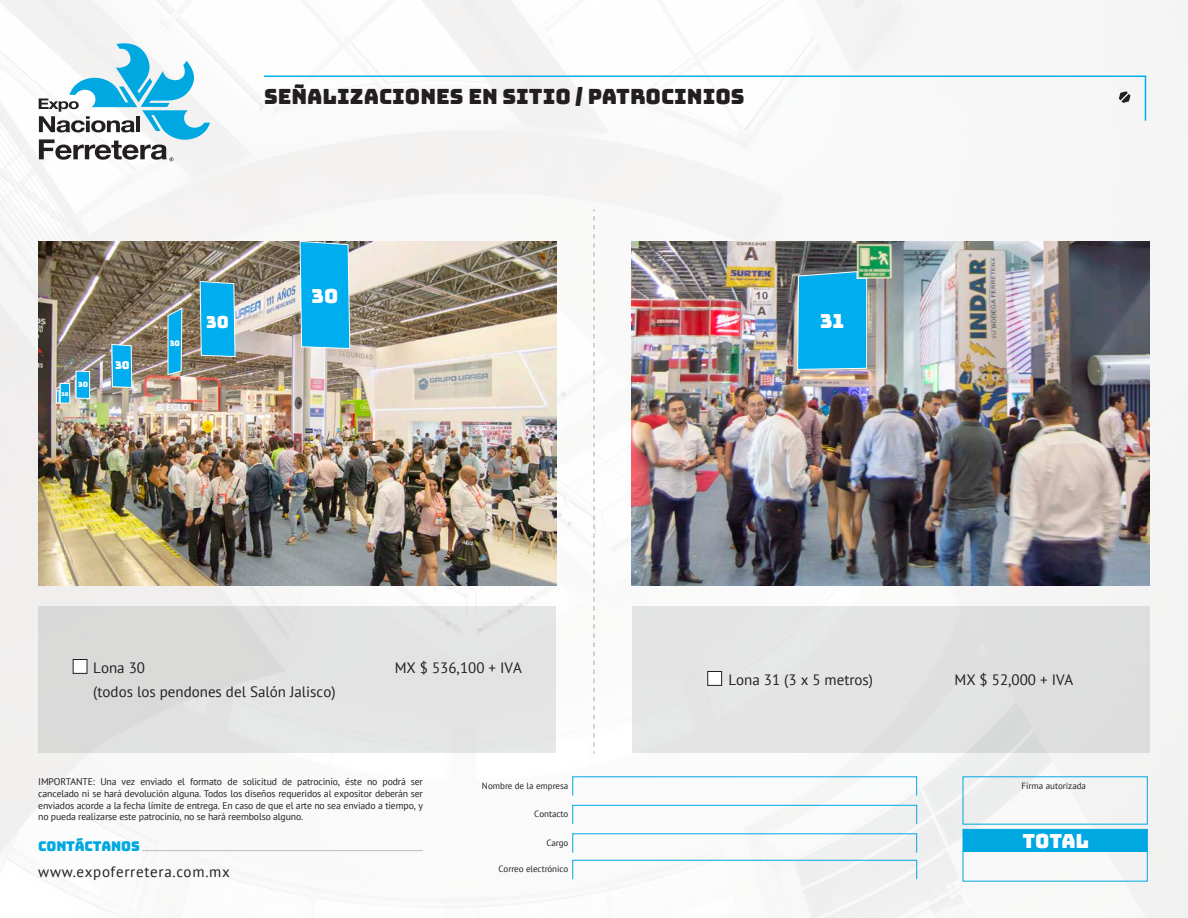
<style>
.page{position:relative;width:1188px;height:918px;background:#fff}
.page>*{position:absolute;margin:0;border:0;box-sizing:border-box;transform-origin:0 0}
.t1{font:21px "Bungee";color:#231f20}
.t2{font:19.5px "Bungee";letter-spacing:-.005em;color:#fff}
.t3{font:16.65px "Bungee";color:#fff}
.t4{font:15px/24px "PT Sans";color:#231f20}
.t5{font:15px "PT Sans";letter-spacing:.05em;color:#231f20}
.t6{font:13.5px "Bungee";letter-spacing:-.015em;color:#00a8e2}
.t7{font:10.65px "Bungee";color:#fff}
.t8{font:9.75px/11.7px "PT Sans";letter-spacing:-.015em;color:#231f20;text-align:justify}
.t9{font:9px "PT Sans";color:#231f20}
.t10{font:7.5px "Bungee";color:#fff}
.t11{font:7.2px "Bungee";color:#fff}
.t12{font:5.1px "Bungee";color:#fff}
</style>
<div class="page">
<img style="left:0;top:0;width:1188px;height:918px">
<svg style="left:594px;top:209px;width:1px;height:544px"></svg>
<div style="left:39px;top:606px;width:517px;height:147px;background:#e7e8e8"></div>
<div style="left:632px;top:606px;width:517px;height:147px;background:#e7e8e8"></div>
<svg style="left:39px;top:42px;width:171px;height:119px"></svg>
<svg style="left:263px;top:75px;width:884px;height:47px"></svg>
<div style="left:73px;top:660px;width:14px;height:13px;background:#fff"></div>
<div style="left:73px;top:659px;width:14px;height:15px;border:1px solid #231f20"></div>
<div style="left:708px;top:672px;width:14px;height:13px;background:#fff"></div>
<div style="left:707px;top:671px;width:15px;height:15px;border:1px solid #231f20"></div>
<img style="left:39px;top:241px;width:517px;height:344px">
<svg style="left:56px;top:391px;width:3px;height:12px"></svg>
<div style="left:60px;top:383px;width:10px;height:20px;background:#00aeef"></div>
<div style="left:60px;top:383px;width:10px;height:20px;border:1px solid #fff"></div>
<svg style="left:76px;top:371px;width:14px;height:28px"></svg>
<svg style="left:112px;top:344px;width:20px;height:44px"></svg>
<svg style="left:200px;top:281px;width:35px;height:76px"></svg>
<svg style="left:300px;top:241px;width:50px;height:108px"></svg>
<svg style="left:168px;top:308px;width:14px;height:67px"></svg>
<img style="left:632px;top:241px;width:517px;height:344px">
<svg style="left:797px;top:271px;width:70px;height:99px"></svg>
<div style="left:572px;top:805px;width:345px;height:20px;border:1px solid #00a8e1"></div>
<div style="left:572px;top:860px;width:345px;height:19px;border:1px solid #00a8e1"></div>
<div style="left:963px;top:829px;width:185px;height:23px;background:#00a8e1;border:1px solid #00a8e1"></div>
<hr style="left:142px;top:850px;width:281px;height:1px;background:#bcbec0">
<h1 class="t1" style="left:264px;top:84px;width:482px">SEÑALIZACIONES EN SITIO / PATROCINIOS</h1>
<p class="t12" style="left:62px;top:391px;width:9px">30</p>
<p class="t11" style="left:78px;top:381px;width:11px">30</p>
<p class="t7" style="left:115px;top:360px;width:16px">30</p>
<p class="t10" style="left:170px;top:339px;width:12px">30</p>
<h3 class="t3" style="left:206px;top:312px;width:24px">30</h3>
<h2 class="t2" style="left:312px;top:285px;width:28px">30</h2>
<h3 class="t4" style="left:93px;top:655px;width:244px">Lona 30<br>(todos los pendones del Salón Jalisco)</h3>
<h3 class="t4" style="left:395px;top:655px;width:128px">MX $ 536,100 + IVA</h3>
<p class="t8" style="left:38px;top:776px;width:386px">IMPORTANTE: Una vez enviado el formato de solicitud de patrocinio, éste no podrá ser cancelado ni se hará devolución alguna. Todos los diseños requeridos al expositor deberán ser enviados acorde a la fecha límite de entrega. En caso de que el arte no sea enviado a tiempo, y no pueda realizarse este patrocinio, no se hará reembolso alguno.</p>
<h3 class="t6" style="left:38px;top:838px;width:103px">CONTÁCTANOS</h3>
<h3 class="t5" style="left:38px;top:863px;width:193px">www.expoferretera.com.mx</h3>
<p class="t9" style="left:482px;top:780px;width:88px">Nombre de la empresa</p>
<p class="t9" style="left:534px;top:808px;width:36px">Contacto</p>
<p class="t9" style="left:546px;top:837px;width:24px">Cargo</p>
<p class="t9" style="left:499px;top:863px;width:71px">Correo electrónico</p>
<h2 class="t2" style="left:820px;top:310px;width:26px">31</h2>
<h3 class="t4" style="left:728px;top:667px;width:146px">Lona 31 (3 x 5 metros)</h3>
<h3 class="t4" style="left:955px;top:667px;width:120px">MX $ 52,000 + IVA</h3>
<p class="t9" style="left:1021px;top:780px;width:66px">Firma autorizada</p>
<h2 class="t2" style="left:1022px;top:830px;width:68px">TOTAL</h2>
</div>
